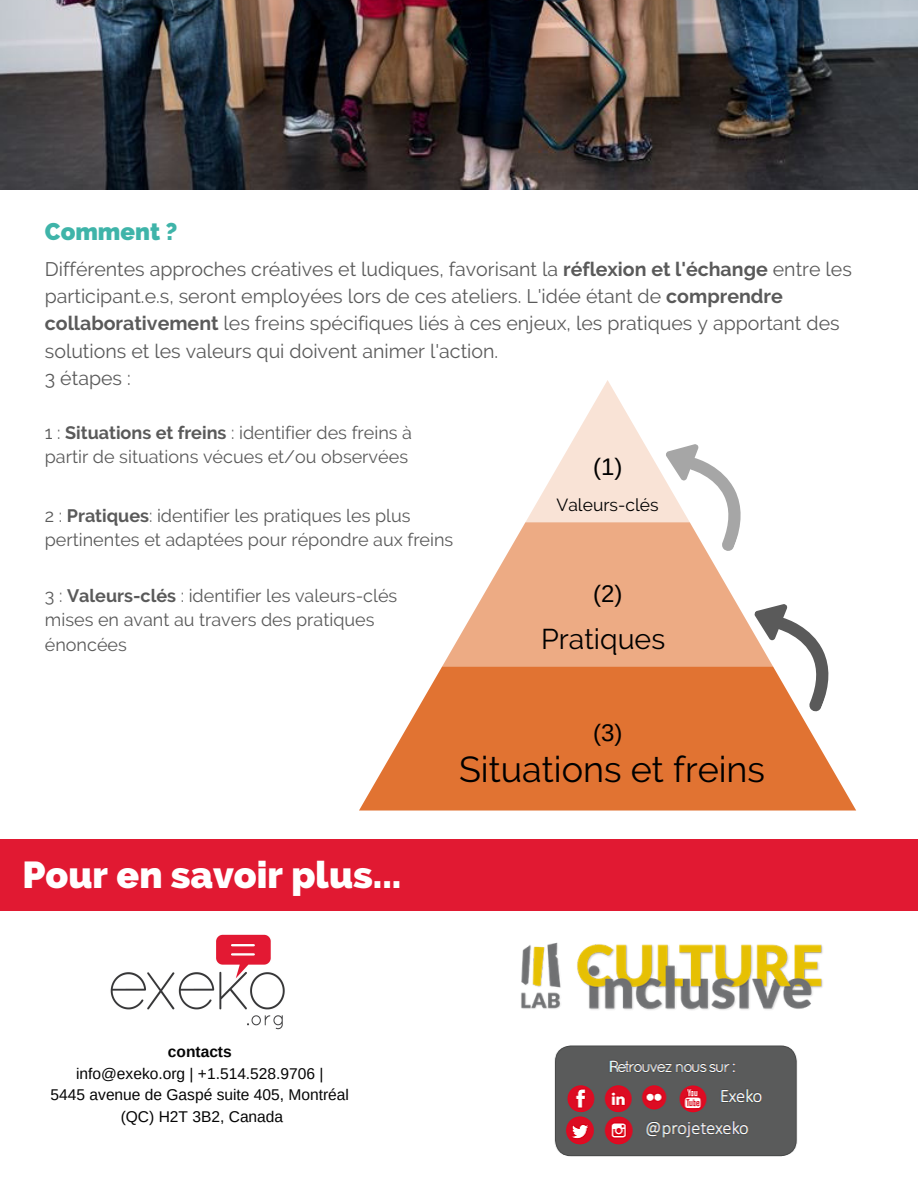
<style>
.page{position:relative;width:918px;height:1188px;background:#fff}
.page>*{position:absolute;margin:0;border:0;box-sizing:border-box;transform-origin:0 0}
.t1{font:800 37.35px "Raleway";color:#fff}
.t2{font:36px "Raleway";color:#000}
.t3{font:28.5px "Raleway";color:#000}
.t4{font:24px "Arimo";color:#000}
.t5{font:800 24px "Raleway";color:#3fb4a9}
.t6{font:19.5px/27.3px "Raleway";color:#5a5a5a}
.t7{font:18px/24.8px "Raleway";color:#5a5a5a}
.t8{font:17.55px "Raleway";color:#000}
.t9{font:15.6px/21.3px "Arimo";color:#050505;text-align:center}
.t10{font:700 15.6px "Arimo";color:#050505}
.s1{font-weight:700}
</style>
<div class="page">
<div style="left:0;top:839px;width:918px;height:71px;background:#e11932"></div>
<img style="left:110px;top:934px;width:175px;height:95px">
<img style="left:554px;top:1045px;width:244px;height:112px">
<img style="left:0;top:1px;width:918px;height:189px">
<svg style="left:359px;top:666px;width:497px;height:145px;fill:#e17332"></svg>
<svg style="left:442px;top:523px;width:290px;height:143px;fill:#edab84"></svg>
<svg style="left:729px;top:595px;width:123px;height:118px"></svg>
<svg style="left:525px;top:380px;width:216px;height:173px"></svg>
<img style="left:521px;top:942px;width:302px;height:68px">
<p class="t5" style="left:45px;top:217px;width:134px">Comment ?</p>
<p class="t6" style="left:45px;top:255px;width:809px">Différentes approches créatives et ludiques, favorisant la <span class="s1">réflexion et l'échange</span> entre les participant.e.s, seront employées lors de ces ateliers. L'idée étant de <span class="s1">comprendre collaborativement</span> les freins spécifiques liés à ces enjeux, les pratiques y apportant des solutions et les valeurs qui doivent animer l'action.<br>3 étapes :</p>
<p class="t7" style="left:45px;top:420px;width:369px">1 : <span class="s1">Situations et freins</span> : identifier des freins à partir de situations vécues et/ou observées</p>
<p class="t7" style="left:45px;top:503px;width:410px">2 : <span class="s1">Pratiques</span>: identifier les pratiques les plus pertinentes et adaptées pour répondre aux freins</p>
<p class="t7" style="left:45px;top:583px;width:354px">3 : <span class="s1">Valeurs-clés</span> : identifier les valeurs-clés mises en avant au travers des pratiques énoncées</p>
<p class="t4" style="left:593px;top:453px;width:31px">(1)</p>
<p class="t8" style="left:557px;top:495px;width:103px">Valeurs-clés</p>
<p class="t4" style="left:593px;top:580px;width:31px">(2)</p>
<h3 class="t3" style="left:541px;top:622px;width:126px">Pratiques</h3>
<p class="t4" style="left:593px;top:719px;width:31px">(3)</p>
<h1 class="t1" style="left:22px;top:853px;width:380px">Pour en savoir plus...</h1>
<p class="t10" style="left:168px;top:1043px;width:65px">contacts</p>
<p class="t9" style="left:51px;top:1063px;width:300px">info@exeko.org | +1.514.528.9706 |<br>5445 avenue de Gaspé suite 405, Montréal (QC) H2T 3B2, Canada</p>
<h2 class="t2" style="left:459px;top:748px;width:308px">Situations et freins</h2>
</div>
